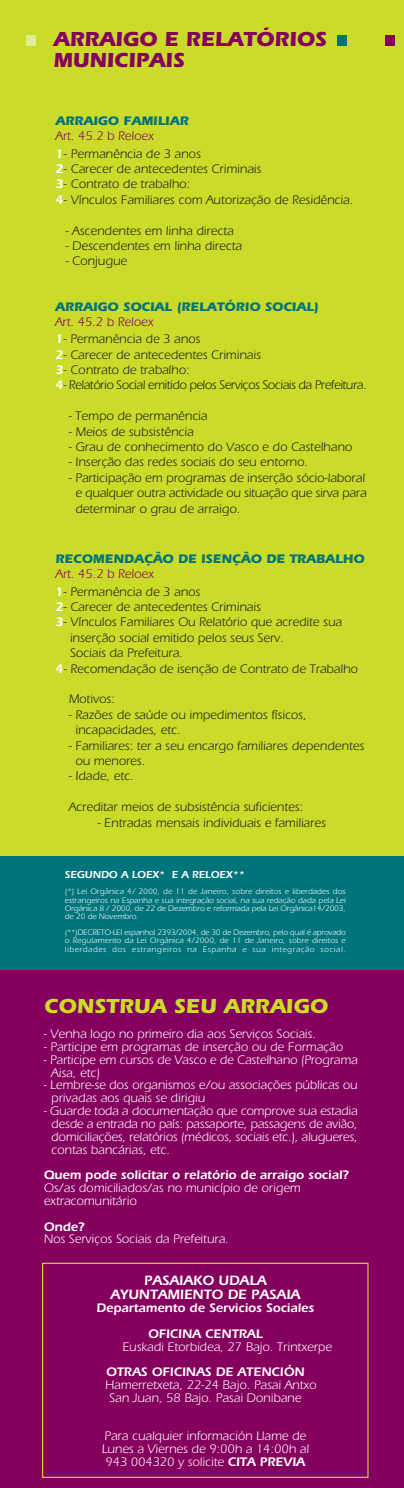
<style>
.page{position:relative;width:404px;height:1488px;background:#fff}
.page>*{position:absolute;margin:0;border:0;box-sizing:border-box;transform-origin:0 0}
.t1{font:700 21px/21px "Itc Eras";color:#85005e}
.t2{font:700 21px "Itc Eras";color:#cadb2a}
.t3{font:600 14px/14px "Itc Eras";color:#fff;text-align:center}
.t4{font:12.88px/15.4px "Itc Eras";color:#231f20}
.t5{font:12.88px/12.9px "Itc Eras";color:#fff}
.t6{font:600 12.88px/25.6px "Itc Eras";color:#fff;text-align:center}
.t7{font:12.88px/15.4px "Itc Eras";letter-spacing:-.03em;color:#231f20}
.t8{font:700 12.88px "Itc Eras";color:#00747b}
.t9{font:600 10.5px "Itc Eras";color:#fff}
.t10{font:8.12px/8.1px "Itc Eras";letter-spacing:.035em;color:#fff;text-align:justify}
.s1{color:#85005e}
.s2{font-weight:600;color:#fff}
.s3{font-weight:600}
</style>
<div class="page">
<div style="left:0;top:0;width:403px;height:1487px;background:#cadb2a"></div>
<div style="left:0;top:965px;width:403px;height:522px;background:#85005e"></div>
<div style="left:0;top:856px;width:403px;height:114px;background:#00747b"></div>
<div style="left:27px;top:35px;width:9px;height:11px;background:#e3ea9a"></div>
<div style="left:385px;top:35px;width:9px;height:11px;background:#85005e"></div>
<div style="left:337px;top:35px;width:9px;height:11px;background:#00747b"></div>
<div style="left:42px;top:1262px;width:326px;height:215px;border:1px solid #cadb2a"></div>
<h1 class="t1" style="left:53px;top:30px;width:275px">ARRAIGO E RELATÓRIOS<br>MUNICIPAIS</h1>
<p class="t8" style="left:55px;top:116px;width:134px">ARRAIGO FAMILIAR</p>
<p class="t4" style="left:55px;top:128px;width:147px;line-height:17.5px"><span class="s1">Art. 45.2 b Reloex<br></span><span class="s2">1</span>- Permanência de 3 anos</p>
<p class="t4" style="left:55px;top:162px;width:299px"><span class="s2">2</span>- Carecer de antecedentes Criminais<br><span class="s2">3</span>- Contrato de trabalho:<br><span class="s2">4</span>- Vínculos Familiares com Autorização de Residência.</p>
<p class="t4" style="left:65px;top:224px;width:169px">- Ascendentes em linha directa</p>
<p class="t4" style="left:65px;top:239px;width:178px">- Descendentes em linha directa</p>
<p class="t4" style="left:65px;top:255px;width:63px">- Conjugue</p>
<p class="t8" style="left:55px;top:302px;width:265px">ARRAIGO SOCIAL (RELATÓRIO SOCIAL)</p>
<p class="t4" style="left:55px;top:315px;width:147px;line-height:16.6px"><span class="s1">Art. 45.2 b Reloex<br></span><span class="s2">1</span>- Permanência de 3 anos</p>
<p class="t7" style="left:55px;top:348px;width:312px"><span class="s2">2</span>- Carecer de antecedentes Criminais<br><span class="s2">3</span>- Contrato de trabalho:<br><span class="s2">4</span>- Relatório Social emitido pelos Serviços Sociais da Prefeitura.</p>
<p class="t4" style="left:69px;top:409px;width:140px">- Tempo de permanência</p>
<p class="t4" style="left:69px;top:425px;width:126px">- Meios de subsistência</p>
<p class="t4" style="left:69px;top:440px;width:284px">- Grau de conhecimento do Vasco e do Castelhano</p>
<p class="t4" style="left:69px;top:456px;width:240px">- Inserção das redes sociais do seu entorno.</p>
<p class="t4" style="left:75px;top:471px;width:292px;text-indent:-7px">- Participação em programas de inserção sócio-laboral e qualquer outra actividade ou situação que sirva para determinar o grau de arraigo.</p>
<p class="t8" style="left:55px;top:554px;width:310px">RECOMENDAÇÃO DE ISENÇÃO DE TRABALHO</p>
<p class="t4" style="left:55px;top:566px;width:146px;line-height:17.5px"><span class="s1">Art. 45.2 b Reloex<br></span><span class="s2">1</span>- Permanência de 3 anos</p>
<p class="t4" style="left:55px;top:600px;width:206px"><span class="s2">2</span>- Carecer de antecedentes Criminais</p>
<p class="t4" style="left:55px;top:616px;width:287px"><span class="s2">3</span>- Vínculos Familiares Ou Relatório que acredite sua</p>
<p class="t4" style="left:70px;top:631px;width:215px">inserção social emitido pelos seus Serv.</p>
<p class="t4" style="left:70px;top:646px;width:114px">Sociais da Prefeitura.</p>
<p class="t4" style="left:55px;top:662px;width:303px"><span class="s2">4</span>- Recomendação de isenção de Contrato de Trabalho</p>
<p class="t4" style="left:69px;top:692px;width:48px">Motivos:</p>
<p class="t4" style="left:75px;top:708px;width:232px;text-indent:-7px">- Razões de saúde ou impedimentos físicos, incapacidades, etc.</p>
<p class="t4" style="left:75px;top:739px;width:290px;text-indent:-7px">- Familiares: ter a seu encargo familiares dependentes ou menores.</p>
<p class="t4" style="left:69px;top:769px;width:66px">- Idade, etc.</p>
<p class="t4" style="left:69px;top:800px;width:235px">Acreditar meios de subsistência suficientes:</p>
<p class="t4" style="left:97px;top:816px;width:229px">- Entradas mensais individuais e familiares</p>
<p class="t9" style="left:65px;top:870px;width:181px">SEGUNDO A LOEX* E A RELOEX**</p>
<p class="t10" style="left:65px;top:888px;width:282px">(*) Lei Orgânica 4/ 2000, de 11 de Janeiro, sobre direitos e liberdades dos estrangeiros na Espanha e sua integração social, na sua redação dada pela Lei Orgânica 8 / 2000, de 22 de Dezembro e reformada pela Lei Orgânica14/2003, de 20 de Novembro.</p>
<p class="t10" style="left:65px;top:929px;width:282px">(**)DECRETO-LEI espanhol 2393/2004, de 30 de Dezembro, pelo qual é aprovado o Regulamento da Lei Orgânica 4/2000, de 11 de Janeiro, sobre direitos e liberdades dos estrangeiros na Espanha e sua integração social.</p>
<h1 class="t2" style="left:44px;top:999px;width:285px">CONSTRUA SEU ARRAIGO</h1>
<p class="t5" style="left:44px;top:1028px;width:273px">- Venha logo no primeiro dia aos Serviços Sociais.</p>
<p class="t5" style="left:44px;top:1041px;width:300px">- Participe em programas de inserção ou de Formação</p>
<p class="t5" style="left:51px;top:1054px;width:307px;text-indent:-8px">- Participe em cursos de Vasco e de Castelhano (Programa<br>Aisa, etc)</p>
<p class="t5" style="left:51px;top:1079px;width:307px;text-indent:-8px">- Lembre-se dos organismos e/ou associações públicas ou privadas aos quais se dirigiu</p>
<p class="t5" style="left:51px;top:1105px;width:307px;text-align:justify;text-indent:-8px">- Guarde toda a documentação que comprove sua estadia desde a entrada no país: passaporte, passagens de avião, domiciliações, relatórios (médicos, sociais etc.), alugueres, contas bancárias, etc.</p>
<p class="t6" style="left:44px;top:1163px;width:306px">Quem pode solicitar o relatório de arraigo social?</p>
<p class="t5" style="left:44px;top:1182px;width:258px">Os/as domiciliados/as no município de origem extracomunitário</p>
<p class="t6" style="left:44px;top:1214px;width:42px">Onde?</p>
<p class="t5" style="left:44px;top:1233px;width:186px">Nos Serviços Sociais da Prefeitura.</p>
<p class="t3" style="left:110px;top:1275px;width:191px">PASAIAKO UDALA<br>AYUNTAMIENTO DE PASAIA</p>
<p class="t6" style="left:96px;top:1296px;width:219px">Departamento de Servicios Sociales<br>OFICINA CENTRAL</p>
<p class="t5" style="left:122px;top:1341px;width:211px">Euskadi Etorbidea, 27 Bajo. Trintxerpe</p>
<p class="t6" style="left:106px;top:1360px;width:200px">OTRAS OFICINAS DE ATENCIÓN</p>
<p class="t5" style="left:109px;top:1379px;width:208px;text-indent:-4px">Hamerretxeta, 22-24 Bajo. Pasai Antxo<br>San Juan, 58 Bajo. Pasai Donibane</p>
<p class="t5" style="left:101px;top:1430px;width:208px">Para cualquier información Llame de<br>Lunes a Viernes de 9:00h a 14:00h al<br>943 004320 y solicite <span class="s3">CITA PREVIA</span></p>
</div>
